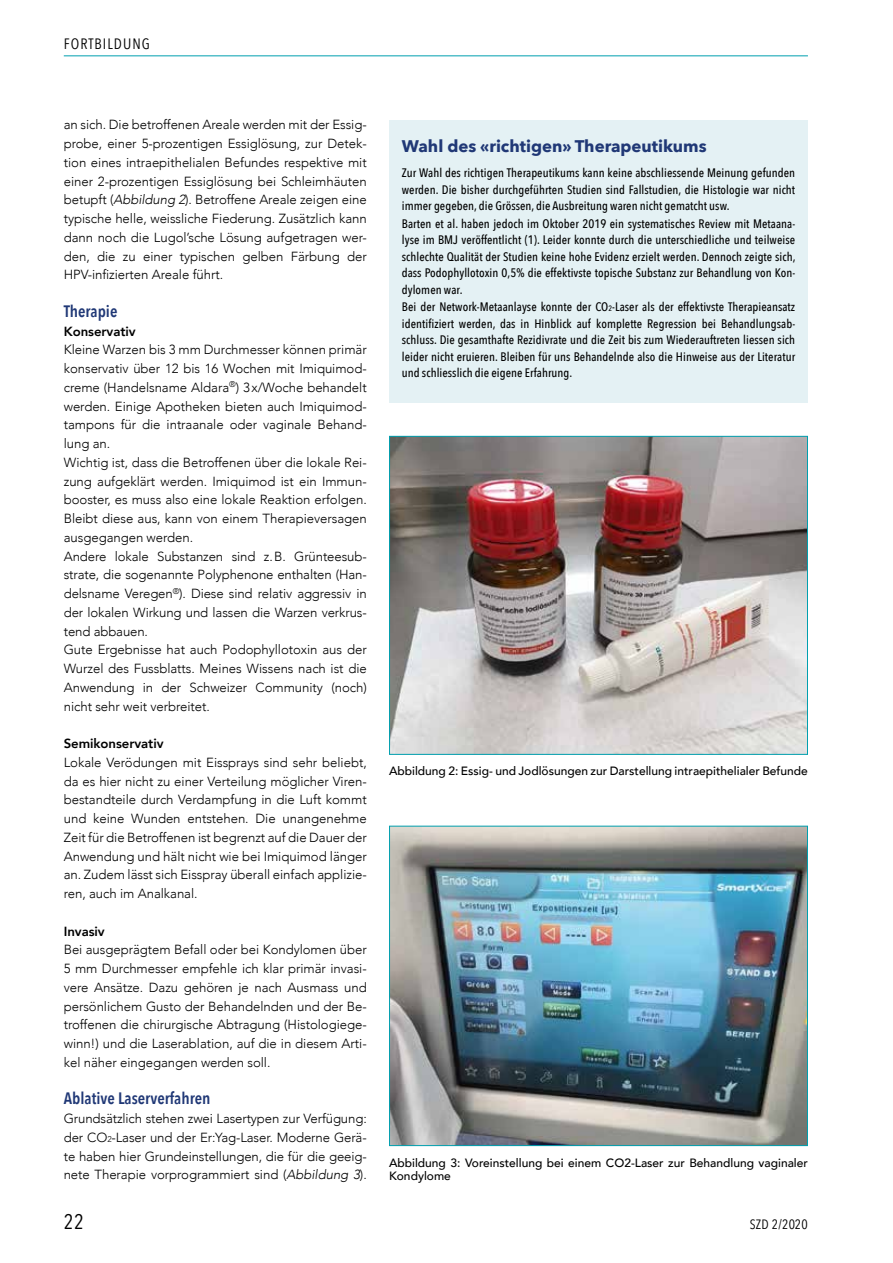
<style>
.page{position:relative;width:893px;height:1263px;background:#fff}
.page>*{position:absolute;margin:0;border:0;box-sizing:border-box;transform-origin:0 0}
.t1{font:21px "Avenir Next Condensed";color:#000}
.t2{font:700 16.8px "Avenir Next";color:#203876}
.t3{font:600 16.5px "Avenir Next Condensed";color:#203876}
.t4{font:15px "Avenir Next Condensed";letter-spacing:.07em;color:#000}
.t5{font:13.5px "Avenir Next Condensed";letter-spacing:.02em;color:#000}
.t6{font:300 13.2px/18.8px "Avenir";letter-spacing:-.005em;color:#000;text-align:justify}
.t7{font:800 13.2px "Avenir";letter-spacing:-.005em;color:#000}
.t8{font:500 12.3px/16.6px "Avenir Next Condensed";letter-spacing:.005em;color:#000}
.t9{font:500 12px/13.5px "Avenir";color:#000}
.s1{font-style:italic}
.s2{font-size:8.25px}
.s3{font-size:7.8px}
</style>
<div class="page">
<hr style="left:64px;top:55px;width:744px;height:1px;background:#00a0af">
<div style="left:389px;top:121px;width:419px;height:282px;background:#e4f1f4"></div>
<img style="left:391px;top:828px;width:415px;height:316px">
<div style="left:389px;top:826px;width:419px;height:320px;border:1px solid #00a0af"></div>
<img style="left:391px;top:438px;width:415px;height:315px">
<div style="left:389px;top:436px;width:419px;height:319px;border:1px solid #00a0af"></div>
<p class="t4" style="left:64px;top:31px;width:88px">FORTBILDUNG</p>
<p class="t6" style="left:64px;top:115px;width:304px">an sich. Die betroffenen Areale werden mit der Essig&shy;probe, einer 5-prozentigen Essiglösung, zur Detek&shy;tion eines intraepithelialen Befundes respektive mit einer 2-prozentigen Essiglösung bei Schleimhäuten betupft (<span class="s1">Abbildung 2</span>). Betroffene Areale zeigen eine typische helle, weissliche Fiederung. Zusätzlich kann dann noch die Lugol’sche Lösung aufgetragen wer&shy;den, die zu einer typischen gelben Färbung der HPV-infizierten Areale führt.</p>
<p class="t3" style="left:64px;top:297px;width:55px">Therapie</p>
<p class="t7" style="left:64px;top:321px;width:73px">Konservativ</p>
<p class="t6" style="left:64px;top:340px;width:304px;text-align:left">Kleine Warzen bis 3 mm Durchmesser können primär konservativ über 12 bis 16 Wochen mit Imiquimod&shy;creme (Handelsname Aldara<sup>®</sup>) 3x/Woche behandelt werden. Einige Apotheken bieten auch Imiquimod&shy;tampons für die intraanale oder vaginale Behand&shy;lung an.<br>Wichtig ist, dass die Betroffenen über die lokale Rei&shy;zung aufgeklärt werden. Imiquimod ist ein Immun&shy;booster, es muss also eine lokale Reaktion erfolgen.<br>Bleibt diese aus, kann von einem Therapieversagen ausgegangen werden.<br>Andere lokale Substanzen sind z.B. Grünteesub&shy;strate, die sogenannte Polyphenone enthalten (Han&shy;delsname Veregen<sup>®</sup>). Diese sind relativ aggressiv in der lokalen Wirkung und lassen die Warzen verkrus&shy;tend abbauen.<br>Gute Ergebnisse hat auch Podophyllotoxin aus der Wurzel des Fussblatts. Meines Wissens nach ist die Anwendung in der Schweizer Community (noch) nicht sehr weit verbreitet.</p>
<p class="t7" style="left:64px;top:733px;width:101px">Semikonservativ</p>
<p class="t6" style="left:64px;top:753px;width:304px">Lokale Verödungen mit Eissprays sind sehr beliebt, da es hier nicht zu einer Verteilung möglicher Viren&shy;bestandteile durch Verdampfung in die Luft kommt und keine Wunden entstehen. Die unangenehme Zeit für die Betroffenen ist begrenzt auf die Dauer der Anwendung und hält nicht wie bei Imiquimod länger an. Zudem lässt sich Eisspray überall einfach applizie&shy;ren, auch im Analkanal.</p>
<p class="t7" style="left:64px;top:921px;width:42px">Invasiv</p>
<p class="t6" style="left:64px;top:940px;width:304px">Bei ausgeprägtem Befall oder bei Kondylomen über 5 mm Durchmesser empfehle ich klar primär invasi&shy;vere Ansätze. Dazu gehören je nach Ausmass und persönlichem Gusto der Behandelnden und der Be&shy;troffenen die chirurgische Abtragung (Histologiege&shy;winn!) und die Laserablation, auf die in diesem Arti&shy;kel näher eingegangen werden soll.</p>
<p class="t3" style="left:64px;top:1084px;width:148px">Ablative Laserverfahren</p>
<p class="t6" style="left:64px;top:1109px;width:304px">Grundsätzlich stehen zwei Lasertypen zur Verfügung: der CO<span class="s2">2</span>-Laser und der Er:Yag-Laser. Moderne Gerä&shy;te haben hier Grundeinstellungen, die für die geeig&shy;nete Therapie vorprogrammiert sind (<span class="s1">Abbildung 3</span>).</p>
<p class="t2" style="left:402px;top:132px;width:306px">Wahl des «richtigen» Therapeutikums</p>
<p class="t8" style="left:402px;top:165px;width:395px">Zur Wahl des richtigen Therapeutikums kann keine abschliessende Meinung gefunden werden. Die bisher durchgeführten Studien sind Fallstudien, die Histologie war nicht immer gegeben, die Grössen, die Ausbreitung waren nicht gematcht usw.<br>Barten et al. haben jedoch im Oktober 2019 ein systematisches Review mit Metaana&shy;lyse im BMJ veröffentlicht (1). Leider konnte durch die unterschiedliche und teilweise schlechte Qualität der Studien keine hohe Evidenz erzielt werden. Dennoch zeigte sich, dass Podophyllotoxin 0,5% die effektivste topische Substanz zur Behandlung von Kon&shy;dylomen war.<br>Bei der Network-Metaanlayse konnte der CO<span class="s3">2</span>-Laser als der effektivste Therapieansatz identifiziert werden, das in Hinblick auf komplette Regression bei Behandlungsab&shy;schluss. Die gesamthafte Rezidivrate und die Zeit bis zum Wiederauftreten liessen sich leider nicht eruieren. Bleiben für uns Behandelnde also die Hinweise aus der Literatur und schliesslich die eigene Erfahrung.</p>
<p class="t9" style="left:389px;top:764px;width:420px">Abbildung 2: Essig- und Jodlösungen zur Darstellung intraepithelialer Befunde</p>
<p class="t9" style="left:389px;top:1155px;width:420px">Abbildung 3: Voreinstellung bei einem CO2-Laser zur Behandlung vaginaler<br>Kondylome</p>
<h1 class="t1" style="left:64px;top:1203px;width:22px">22</h1>
<p class="t5" style="left:750px;top:1212px;width:60px">SZD 2/2020</p>
</div>
